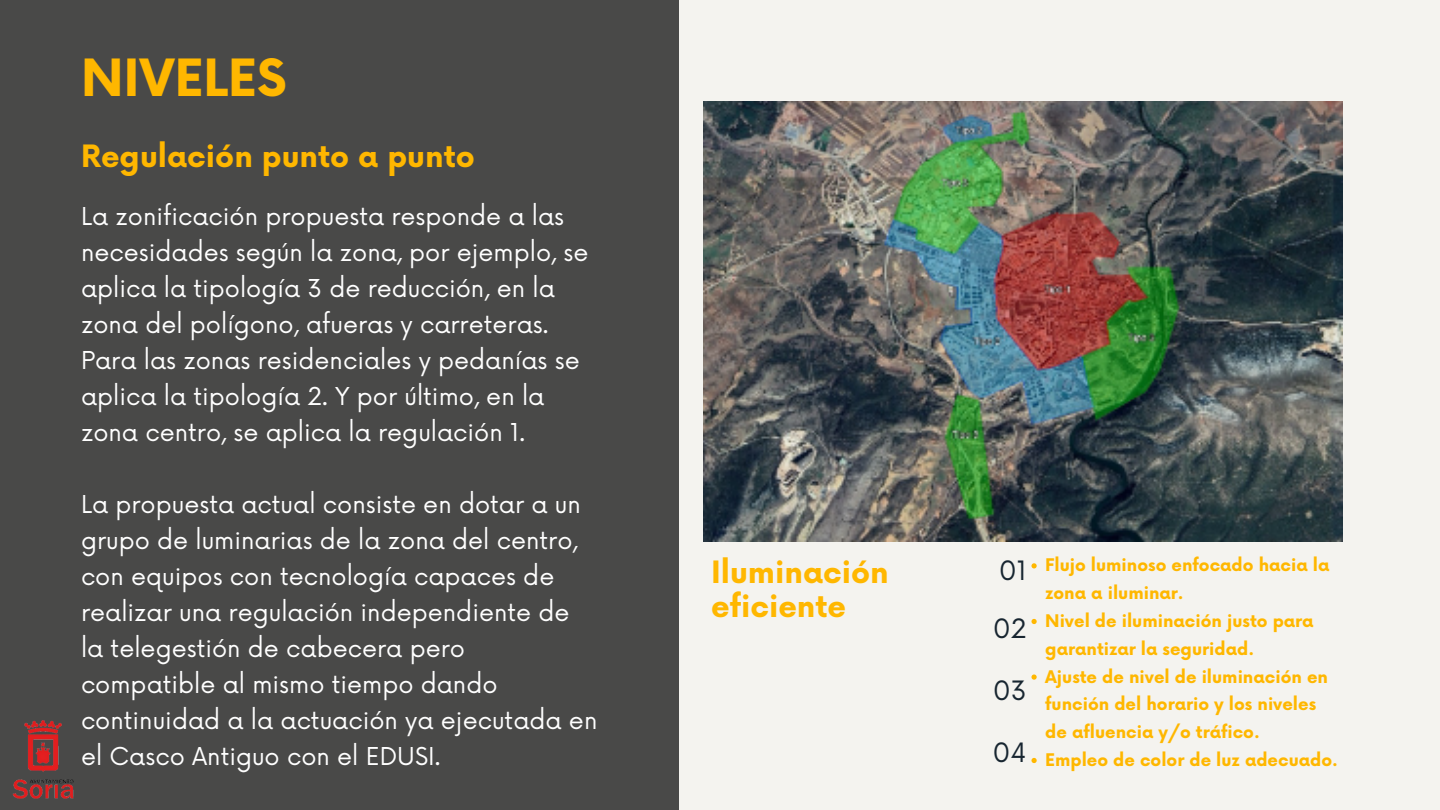
<style>
.page{position:relative;width:1440px;height:810px;background:#f4f3ef}
.page>*{position:absolute;margin:0;border:0;box-sizing:border-box;transform-origin:0 0}
.t1{font:700 50px "Now";color:#ffb700}
.t2{font:700 30px/34.5px "Now";color:#ffb700}
.t3{font:26px "Now";color:#172530}
.t4{font:24px/36px "Now";color:#fff}
.t5{font:700 17px/27.8px "Now";color:#ffb700}
</style>
<div class="page">
<div style="left:0;top:0;width:678px;height:810px;background:#494948"></div>
<img style="left:704px;top:102px;width:638px;height:439px">
<svg style="left:1031px;top:563px;width:6px;height:5px"></svg>
<svg style="left:1031px;top:619px;width:6px;height:5px"></svg>
<svg style="left:1031px;top:675px;width:6px;height:5px"></svg>
<svg style="left:1031px;top:758px;width:6px;height:5px"></svg>
<img style="left:12px;top:720px;width:62px;height:79px">
<p class="t1" style="left:81px;top:51px;width:207px">NIVELES</p>
<h2 class="t2" style="left:81px;top:141px;width:395px">Regulación punto a punto</h2>
<h3 class="t4" style="left:81px;top:200px;width:509px">La zonificación propuesta responde a las necesidades según la zona, por ejemplo, se aplica la tipología 3 de reducción, en la zona del polígono, afueras y carreteras.<br>Para las zonas residenciales y pedanías se aplica la tipología 2. Y por último, en la zona centro, se aplica la regulación 1.</h3>
<h3 class="t4" style="left:81px;top:488px;width:518px">La propuesta actual consiste en dotar a un grupo de luminarias de la zona del centro, con equipos con tecnología capaces de realizar una regulación independiente de la telegestión de cabecera pero compatible al mismo tiempo dando continuidad a la actuación ya ejecutada en el Casco Antiguo con el EDUSI.</h3>
<p class="t2" style="left:711px;top:557px;width:179px">Iluminación eficiente</p>
<h3 class="t3" style="left:999px;top:556px;width:30px">01</h3>
<h3 class="t3" style="left:993px;top:614px;width:36px">02</h3>
<p class="t3" style="left:993px;top:676px;width:36px">03</p>
<p class="t3" style="left:993px;top:738px;width:36px">04</p>
<p class="t5" style="left:1045px;top:552px;width:286px">Flujo luminoso enfocado hacia la zona a iluminar.</p>
<h2 class="t5" style="left:1045px;top:608px;width:270px">Nivel de iluminación justo para garantizar la seguridad.</h2>
<h3 class="t5" style="left:1045px;top:664px;width:284px">Ajuste de nivel de iluminación en función del horario y los niveles de afluencia y/o tráfico.</h3>
<h3 class="t5" style="left:1045px;top:747px;width:294px">Empleo de color de luz adecuado.</h3>
</div>
